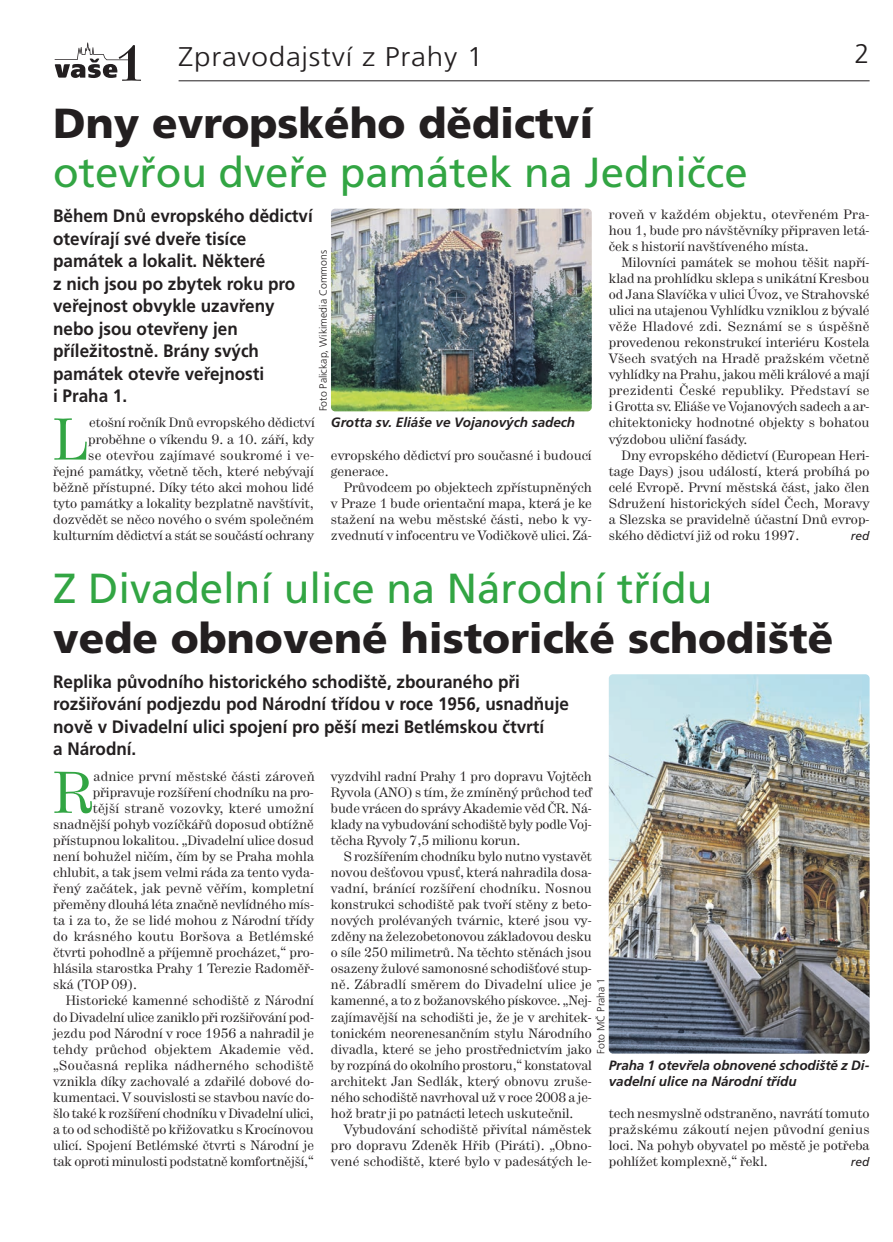
<style>
.page{position:relative;width:893px;height:1242px;background:#fff}
.page>*{position:absolute;margin:0;border:0;box-sizing:border-box;transform-origin:0 0}
.t1{font:58.5px "Hercules";color:#32a543}
.t2{font:42px "Frutiger CE";color:#32a543}
.t3{font:900 42px "Frutiger CE";color:#231f20}
.t4{font:300 27px "Frutiger CE";letter-spacing:.025em;color:#231f20;scale:1.1 1}
.t5{font:300 27px "Frutiger CE";letter-spacing:.025em;color:#231f20}
.t6{font:700 18px/22.5px "Frutiger CE";color:#231f20;scale:.95 1}
.t7{font:13.5px/16px "Hercules";color:#231f20;text-align:justify}
.t8{font:13.5px "Hercules";letter-spacing:.02em;color:#231f20}
.t9{font:italic 700 13.5px/16px "Frutiger CE";color:#231f20}
.t10{font:italic 12px "Frutiger CE";letter-spacing:.005em;color:#231f20}
.t11{font:300 10.5px "Frutiger CE";color:#231f20}
</style>
<div class="page">
<hr style="left:179px;top:80px;width:691px;height:1px;background:#231f20">
<svg style="left:55px;top:43px;width:86px;height:38px"></svg>
<img style="left:331px;top:209px;width:261px;height:202px;border-radius:4px">
<img style="left:609px;top:674px;width:261px;height:379px;border-radius:4px">
<h3 class="t4" style="left:179px;top:45px;width:279px">Zpravodajství z Prahy 1</h3>
<h3 class="t5" style="left:855px;top:42px;width:17px">2</h3>
<h2 class="t3" style="left:53px;top:106px;width:542px">Dny evropského dědictví</h2>
<h2 class="t2" style="left:53px;top:155px;width:696px">otevřou dveře památek na Jedničce</h2>
<h3 class="t6" style="left:53px;top:206px;width:275px">Během Dnů evropského dědictví otevírají své dveře tisíce památek a lokalit. Některé<br>z nich jsou po zbytek roku pro veřejnost obvykle uzavřeny nebo jsou otevřeny jen příležitostně. Brány svých památek otevře veřejnosti<br>i Praha 1.</h3>
<h1 class="t1" style="left:53px;top:418px;width:37px">L</h1>
<p class="t11" style="left:319px;top:411px;width:163px;rotate:-90deg">Foto Palickap, Wikimedia Commons</p>
<p class="t9" style="left:331px;top:416px;width:246px">Grotta sv. Eliáše ve Vojanových sadech</p>
<p class="t7" style="left:53px;top:416px;width:263px;text-align:right">etošní ročník Dnů evropského dědictví proběhne o víkendu 9. a 10. září, kdy<br>se otevřou zajímavé soukromé i ve-<br>řejné památky, včetně těch, které nebývají běžně přístupné. Díky této akci mohou lidé tyto památky a lokality bezplatně navštívit, dozvědět se něco nového o svém společném kulturním dědictví a stát se součástí ochrany</p>
<p class="t7" style="left:331px;top:448px;width:262px">evropského dědictví pro současné i budoucí generace.</p>
<p class="t7" style="left:331px;top:480px;width:262px;text-indent:13px">Průvodcem po objektech zpřístupněných v Praze 1 bude orientační mapa, která je ke stažení na webu městské části, nebo k vy&shy;zvednutí v infocentru ve Vodičkově ulici. Zá-</p>
<p class="t7" style="left:609px;top:207px;width:262px">roveň v každém objektu, otevřeném Pra&shy;hou 1, bude pro návštěvníky připraven letá&shy;ček s historií navštíveného místa.</p>
<p class="t7" style="left:609px;top:255px;width:262px;text-indent:13px">Milovníci památek se mohou těšit napří&shy;klad na prohlídku sklepa s unikátní Kresbou od Jana Slavíčka v ulici Úvoz, ve Strahovské ulici na utajenou Vyhlídku vzniklou z bývalé věže Hladové zdi. Seznámí se s úspěšně prove denou rekonstrukcí interiéru Kostela Všech svatých na Hradě pražském včetně vyhlídky na Prahu, jakou měli králové a mají prezidenti České republiky. Představí se i Grotta sv. Eliáše ve Vojanových sadech a ar&shy;chitektonicky hodnotné objekty s bohatou výzdobou uliční fasády.</p>
<p class="t7" style="left:609px;top:448px;width:262px;text-indent:13px">Dny evropského dědictví (European Heri&shy;tage Days) jsou událostí, která probíhá po celé Evropě. První městská část, jako člen Sdružení historických sídel Čech, Moravy a Slezska se pravidelně účastní Dnů evrop&shy;ského dědictví již od roku 1997.</p>
<p class="t10" style="left:851px;top:530px;width:20px">red</p>
<h2 class="t2" style="left:53px;top:571px;width:661px">Z Divadelní ulice na Národní třídu</h2>
<h2 class="t3" style="left:53px;top:621px;width:782px">vede obnovené historické schodiště</h2>
<h3 class="t6" style="left:53px;top:672px;width:544px">Replika původního historického schodiště, zbouraného při rozšiřování podjezdu pod Národní třídou v roce 1956, usnadňuje nově v Divadelní ulici spojení pro pěší mezi Betlémskou čtvrtí<br>a Národní.</h3>
<h1 class="t1" style="left:53px;top:771px;width:41px">R</h1>
<p class="t7" style="left:94px;top:769px;width:223px">adnice první městské části zároveň</p>
<p class="t7" style="left:93px;top:785px;width:223px">připravuje rozšíření chodníku na pro-</p>
<p class="t8" style="left:93px;top:803px;width:223px">tější straně vozovky, které umožní</p>
<p class="t7" style="left:53px;top:817px;width:262px">snadnější pohyb vozíčkářů doposud obtížně</p>
<p class="t7" style="left:53px;top:833px;width:262px">přístupnou lokalitou. „Divadelní ulice dosud</p>
<p class="t7" style="left:53px;top:849px;width:262px">není bohužel ničím, čím by se Praha mohla</p>
<p class="t7" style="left:53px;top:865px;width:262px">chlubit, a tak jsem vel mi ráda za tento vyda-</p>
<p class="t7" style="left:53px;top:881px;width:262px">řený začátek, jak pevně věřím, kompletní</p>
<p class="t7" style="left:53px;top:897px;width:262px">přeměny dlouhá léta značně nevlídného mís -</p>
<p class="t7" style="left:53px;top:913px;width:262px">ta i za to, že se lidé mohou z Národní tří dy</p>
<p class="t8" style="left:53px;top:931px;width:262px">do krásného koutu Boršova a Betlémské</p>
<p class="t7" style="left:53px;top:945px;width:262px">čtvrti pohodlně a příjemně procházet,“ pro-</p>
<p class="t7" style="left:53px;top:961px;width:262px">hlásila starostka Pra hy 1 Terezie Radoměř-</p>
<p class="t7" style="left:53px;top:977px;width:85px">ská (TOP 09).</p>
<p class="t7" style="left:66px;top:993px;width:250px">Historické kamenné schodiště z Národní</p>
<p class="t7" style="left:53px;top:1010px;width:262px">do Divadelní ulice zaniklo při rozšiřování pod-</p>
<p class="t7" style="left:53px;top:1026px;width:262px">jezdu pod Národní v roce 1956 a nahradil je</p>
<p class="t8" style="left:53px;top:1044px;width:262px">tehdy průchod objektem Akademie věd.</p>
<p class="t8" style="left:53px;top:1060px;width:262px">„Současná replika nádherného schodiště</p>
<p class="t7" style="left:53px;top:1074px;width:262px">vznikla díky zachovalé a zdařilé dobové do-</p>
<p class="t7" style="left:53px;top:1090px;width:262px">kumentaci. V souvislosti se stavbou navíc do-</p>
<p class="t7" style="left:53px;top:1106px;width:262px">šlo také k rozšíření chodníku v Divadelní ulici,</p>
<p class="t7" style="left:53px;top:1122px;width:262px">a to od schodiště po křižovatku s Krocínovou</p>
<p class="t7" style="left:53px;top:1138px;width:262px">ulicí. Spojení Betlémské čtvrti s Národní je</p>
<p class="t7" style="left:53px;top:1154px;width:262px">tak oproti minulosti podstatně komfortnější,“</p>
<p class="t7" style="left:331px;top:769px;width:262px">vyzdvihl radní Prahy 1 pro dopra vu Vojtěch Ryvola (ANO) s tím, že zmíněný průchod teď bude vrácen do správy Akademie věd ČR. Ná&shy;klady na vybudování schodiš tě byly podle Voj&shy;těcha Ryvoly 7,5 milionu korun.</p>
<p class="t7" style="left:331px;top:849px;width:262px;text-indent:13px">S rozšířením chodníku bylo nutno vystavět novou dešťovou vpusť, která nahradila dosa&shy;vadní, bránící rozšíření chodníku. Nosnou konstrukci schodiště pak tvoří stěny z beto&shy;nových prolévaných tvárnic, které jsou vy&shy;zděny na železobetonovou základovou desku o síle 250 milimetrů. Na těchto stěnách jsou osazeny žulové samonosné schodišťové stup - ně. Zábradlí směrem do Divadelní ulice je kamen né, a to z božanovského pískovce. „Nej - zajímavější na schodišti je, že je v architek&shy;tonickém neorenesančním stylu Národního divadla, které se jeho prostřednictvím jako by rozpíná do okolního prostoru,“ konstatoval architekt Jan Sedlák, který obnovu zruše&shy;ného schodiště navrhoval už v roce 2008 a je&shy;hož bratr ji po patnácti letech uskutečnil.</p>
<p class="t7" style="left:331px;top:1122px;width:262px;text-indent:13px">Vybudování schodiště přivítal náměstek pro dopravu Zdeněk Hřib (Piráti). „Obno&shy;vené schodiště, které bylo v padesátých le-</p>
<p class="t11" style="left:597px;top:1053px;width:77px;rotate:-90deg">Foto MČ Praha 1</p>
<p class="t9" style="left:609px;top:1058px;width:262px">Praha 1 otevřela obnovené schodiště z Di&shy;vadelní ulice na Národní třídu</p>
<p class="t7" style="left:609px;top:1106px;width:262px">tech nesmyslně odstraněno, navrátí tomuto pražskému zákoutí nejen původní genius loci. Na pohyb obyvatel po městě je potřeba pohlížet komplexně,“ řekl.</p>
<p class="t10" style="left:851px;top:1156px;width:20px">red</p>
</div>
